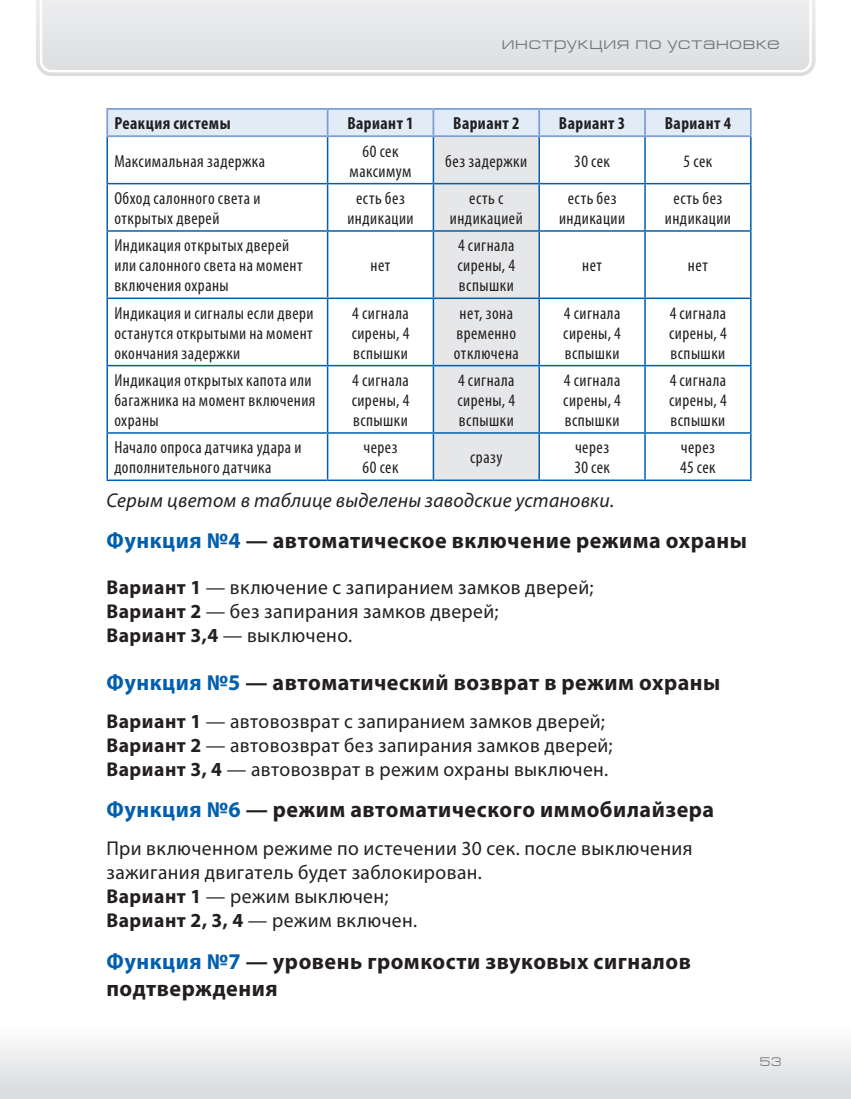
<style>
.page{position:relative;width:851px;height:1099px;background:#fff}
.page>*{position:absolute;margin:0;border:0;box-sizing:border-box;transform-origin:0 0}
.t1{font:700 22.5px/27px "Myriad Pro";letter-spacing:.025em;color:#231f20}
.t2{font:20px/24px "Myriad Pro";letter-spacing:.02em;color:#231f20}
.t3{font:italic 20px "Myriad Pro";letter-spacing:.015em;color:#231f20}
.t4{font:condensed 17.5px/20px "Myriad Pro";letter-spacing:.03em;color:#231f20;text-align:justify}
.t5{font:700 condensed 17.5px "Myriad Pro";letter-spacing:.025em;color:#231f20}
.t6{font:17.5px "Europe Ext";letter-spacing:.04em;color:#76787b}
.t7{font:12.5px "Europe Ext";color:#76787b}
.s1{color:#015fae}
.s2{font-weight:700}
</style>
<div class="page">
<svg style="left:36px;top:0;width:779px;height:76px;background:#dedfe1"></svg>
<svg style="left:38px;top:0;width:774px;height:74px;background:#e5e6e8"></svg>
<div style="left:0;top:1020px;width:850px;height:78px;background:linear-gradient(to bottom,#fff,#d9dadc)"></div>
<hr style="left:106px;top:108px;width:221px;height:2px;background:#7e9ed2">
<hr style="left:106px;top:110px;width:2px;height:25px;background:#7e9ed2">
<hr style="left:327px;top:108px;width:106px;height:2px;background:#7e9ed2">
<hr style="left:433px;top:108px;width:106px;height:2px;background:#7e9ed2">
<hr style="left:539px;top:108px;width:106px;height:2px;background:#7e9ed2">
<hr style="left:645px;top:108px;width:106px;height:2px;background:#7e9ed2">
<svg style="left:107px;top:109px;width:643px;height:370px"></svg>
<hr style="left:749px;top:110px;width:2px;height:25px;background:#7e9ed2">
<hr style="left:106px;top:135px;width:221px;height:2px;background:#7e9ed2">
<hr style="left:106px;top:137px;width:2px;height:46px;background:#015fae">
<hr style="left:327px;top:135px;width:106px;height:2px;background:#7e9ed2">
<hr style="left:327px;top:137px;width:1px;height:46px;background:#015fae">
<hr style="left:433px;top:135px;width:106px;height:2px;background:#7e9ed2">
<hr style="left:539px;top:135px;width:106px;height:2px;background:#7e9ed2">
<hr style="left:645px;top:135px;width:106px;height:2px;background:#7e9ed2">
<hr style="left:644px;top:137px;width:1px;height:46px;background:#015fae">
<hr style="left:750px;top:137px;width:1px;height:46px;background:#015fae">
<hr style="left:106px;top:183px;width:221px;height:1px;background:#015fae">
<hr style="left:106px;top:184px;width:2px;height:46px;background:#015fae">
<hr style="left:327px;top:183px;width:106px;height:1px;background:#015fae">
<hr style="left:327px;top:184px;width:1px;height:46px;background:#015fae">
<hr style="left:539px;top:183px;width:106px;height:1px;background:#015fae">
<hr style="left:645px;top:183px;width:106px;height:1px;background:#015fae">
<hr style="left:644px;top:184px;width:1px;height:46px;background:#015fae">
<hr style="left:750px;top:184px;width:1px;height:46px;background:#015fae">
<hr style="left:106px;top:230px;width:221px;height:2px;background:#015fae">
<hr style="left:106px;top:232px;width:2px;height:65px;background:#015fae">
<hr style="left:327px;top:230px;width:106px;height:2px;background:#015fae">
<hr style="left:327px;top:232px;width:1px;height:65px;background:#015fae">
<hr style="left:539px;top:230px;width:106px;height:2px;background:#015fae">
<hr style="left:645px;top:230px;width:106px;height:2px;background:#015fae">
<hr style="left:644px;top:232px;width:1px;height:65px;background:#015fae">
<hr style="left:750px;top:232px;width:1px;height:65px;background:#015fae">
<hr style="left:106px;top:297px;width:221px;height:2px;background:#015fae">
<hr style="left:106px;top:299px;width:2px;height:66px;background:#015fae">
<hr style="left:327px;top:297px;width:106px;height:2px;background:#015fae">
<hr style="left:327px;top:299px;width:1px;height:66px;background:#015fae">
<hr style="left:539px;top:297px;width:106px;height:2px;background:#015fae">
<hr style="left:645px;top:297px;width:106px;height:2px;background:#015fae">
<hr style="left:644px;top:299px;width:1px;height:66px;background:#015fae">
<hr style="left:750px;top:299px;width:1px;height:66px;background:#015fae">
<hr style="left:106px;top:365px;width:221px;height:1px;background:#015fae">
<hr style="left:106px;top:366px;width:2px;height:66px;background:#015fae">
<hr style="left:327px;top:365px;width:106px;height:1px;background:#015fae">
<hr style="left:327px;top:366px;width:1px;height:66px;background:#015fae">
<hr style="left:539px;top:365px;width:106px;height:1px;background:#015fae">
<hr style="left:645px;top:365px;width:106px;height:1px;background:#015fae">
<hr style="left:644px;top:366px;width:1px;height:66px;background:#015fae">
<hr style="left:750px;top:366px;width:1px;height:66px;background:#015fae">
<hr style="left:106px;top:432px;width:221px;height:1px;background:#015fae">
<hr style="left:106px;top:433px;width:2px;height:46px;background:#015fae">
<hr style="left:106px;top:479px;width:221px;height:2px;background:#015fae">
<hr style="left:327px;top:432px;width:106px;height:1px;background:#015fae">
<hr style="left:327px;top:433px;width:1px;height:46px;background:#015fae">
<hr style="left:327px;top:479px;width:106px;height:2px;background:#015fae">
<hr style="left:539px;top:432px;width:106px;height:1px;background:#015fae">
<hr style="left:539px;top:479px;width:106px;height:2px;background:#015fae">
<hr style="left:645px;top:432px;width:106px;height:1px;background:#015fae">
<hr style="left:644px;top:433px;width:1px;height:46px;background:#015fae">
<hr style="left:750px;top:433px;width:1px;height:46px;background:#015fae">
<hr style="left:645px;top:479px;width:106px;height:2px;background:#015fae">
<hr style="left:432px;top:137px;width:2px;height:46px;background:#015fae">
<hr style="left:538px;top:137px;width:2px;height:46px;background:#015fae">
<hr style="left:433px;top:183px;width:106px;height:1px;background:#015fae">
<hr style="left:432px;top:184px;width:2px;height:46px;background:#015fae">
<hr style="left:538px;top:184px;width:2px;height:46px;background:#015fae">
<hr style="left:433px;top:230px;width:106px;height:2px;background:#015fae">
<hr style="left:432px;top:232px;width:2px;height:65px;background:#015fae">
<hr style="left:538px;top:232px;width:2px;height:65px;background:#015fae">
<hr style="left:433px;top:297px;width:106px;height:2px;background:#015fae">
<hr style="left:432px;top:299px;width:2px;height:66px;background:#015fae">
<hr style="left:538px;top:299px;width:2px;height:66px;background:#015fae">
<hr style="left:433px;top:365px;width:106px;height:1px;background:#015fae">
<hr style="left:432px;top:366px;width:2px;height:66px;background:#015fae">
<hr style="left:538px;top:366px;width:2px;height:66px;background:#015fae">
<hr style="left:433px;top:432px;width:106px;height:1px;background:#015fae">
<hr style="left:432px;top:433px;width:2px;height:46px;background:#015fae">
<hr style="left:538px;top:433px;width:2px;height:46px;background:#015fae">
<hr style="left:433px;top:479px;width:106px;height:2px;background:#015fae">
<p class="t6" style="left:501px;top:33px;width:279px">инструкция по установке</p>
<p class="t5" style="left:114px;top:112px;width:118px">Реакция системы</p>
<p class="t5" style="left:347px;top:112px;width:68px">Вариант 1</p>
<p class="t5" style="left:453px;top:112px;width:68px">Вариант 2</p>
<p class="t5" style="left:559px;top:112px;width:68px">Вариант 3</p>
<p class="t5" style="left:664px;top:112px;width:68px">Вариант 4</p>
<p class="t4" style="left:114px;top:150px;width:152px">Максимальная задержка</p>
<p class="t4" style="left:349px;top:140px;width:63px;text-align:center">60 сек максимум</p>
<p class="t4" style="left:445px;top:150px;width:83px">без задержки</p>
<p class="t4" style="left:574px;top:150px;width:37px">30 сек</p>
<p class="t4" style="left:683px;top:150px;width:30px">5 сек</p>
<p class="t4" style="left:114px;top:188px;width:147px">Обход салонного света и открытых дверей</p>
<p class="t4" style="left:347px;top:188px;width:68px;text-align:center">есть без индикации</p>
<p class="t4" style="left:450px;top:188px;width:74px;text-align:center">есть с индикацией</p>
<p class="t4" style="left:559px;top:188px;width:68px;text-align:center">есть без индикации</p>
<p class="t4" style="left:664px;top:188px;width:68px;text-align:center">есть без индикации</p>
<p class="t4" style="left:114px;top:235px;width:190px;text-align:left">Индикация открытых дверей или салонного света на момент включения охраны</p>
<p class="t4" style="left:457px;top:235px;width:59px">4 сигнала сирены, 4 вспышки</p>
<p class="t4" style="left:370px;top:255px;width:21px">нет</p>
<p class="t4" style="left:582px;top:255px;width:21px">нет</p>
<p class="t4" style="left:688px;top:255px;width:21px">нет</p>
<p class="t4" style="left:114px;top:302px;width:201px">Индикация и сигналы если двери останутся открытыми на момент окончания задержки</p>
<p class="t4" style="left:351px;top:302px;width:59px">4 сигнала сирены, 4 вспышки</p>
<p class="t4" style="left:454px;top:302px;width:66px;text-align:center">нет, зона временно отключена</p>
<p class="t4" style="left:563px;top:302px;width:59px">4 сигнала сирены, 4 вспышки</p>
<p class="t4" style="left:669px;top:302px;width:59px">4 сигнала сирены, 4 вспышки</p>
<p class="t4" style="left:114px;top:370px;width:203px;text-align:left">Индикация открытых капота или багажника на момент включения охраны</p>
<p class="t4" style="left:351px;top:370px;width:59px">4 сигнала сирены, 4 вспышки</p>
<p class="t4" style="left:457px;top:370px;width:59px">4 сигнала сирены, 4 вспышки</p>
<p class="t4" style="left:563px;top:370px;width:59px">4 сигнала сирены, 4 вспышки</p>
<p class="t4" style="left:669px;top:370px;width:59px">4 сигнала сирены, 4 вспышки</p>
<p class="t4" style="left:114px;top:437px;width:188px">Начало опроса датчика удара и дополнительного датчика</p>
<p class="t4" style="left:362px;top:437px;width:37px">через<br>60 сек</p>
<p class="t4" style="left:470px;top:447px;width:34px">сразу</p>
<p class="t4" style="left:574px;top:437px;width:37px">через<br>30 сек</p>
<p class="t4" style="left:680px;top:437px;width:37px">через<br>45 сек</p>
<p class="t3" style="left:106px;top:488px;width:509px">Серым цветом в таблице выделены заводские установки.</p>
<p class="t1" style="left:106px;top:526px;width:642px"><span class="s1">Функция №4</span> — автоматическое включение режима охраны</p>
<p class="t2" style="left:106px;top:574px;width:488px"><span class="s2">Вариант 1</span> — включение с запиранием замков дверей;<br><span class="s2">Вариант 2</span> — без запирания замков дверей;<br><span class="s2">Вариант 3,4</span> — выключено.</p>
<p class="t1" style="left:106px;top:668px;width:615px"><span class="s1">Функция №5</span> — автоматический возврат в режим охраны</p>
<p class="t2" style="left:106px;top:709px;width:507px"><span class="s2">Вариант 1</span> — автовозврат с запиранием замков дверей;<br><span class="s2">Вариант 2</span> — автовозврат без запирания замков дверей;<br><span class="s2">Вариант 3, 4</span> — автовозврат в режим охраны выключен.</p>
<p class="t1" style="left:106px;top:795px;width:609px"><span class="s1">Функция №6</span> — режим автоматического иммобилайзера</p>
<p class="t2" style="left:106px;top:836px;width:587px">При включенном режиме по истечении 30 сек. после выключения зажигания двигатель будет заблокирован.<br><span class="s2">Вариант 1</span> — режим выключен;<br><span class="s2">Вариант 2, 3, 4</span> — режим включен.</p>
<p class="t1" style="left:106px;top:946px;width:586px"><span class="s1">Функция №7</span> — уровень громкости звуковых сигналов подтверждения</p>
<p class="t7" style="left:759px;top:1054px;width:23px">53</p>
</div>
